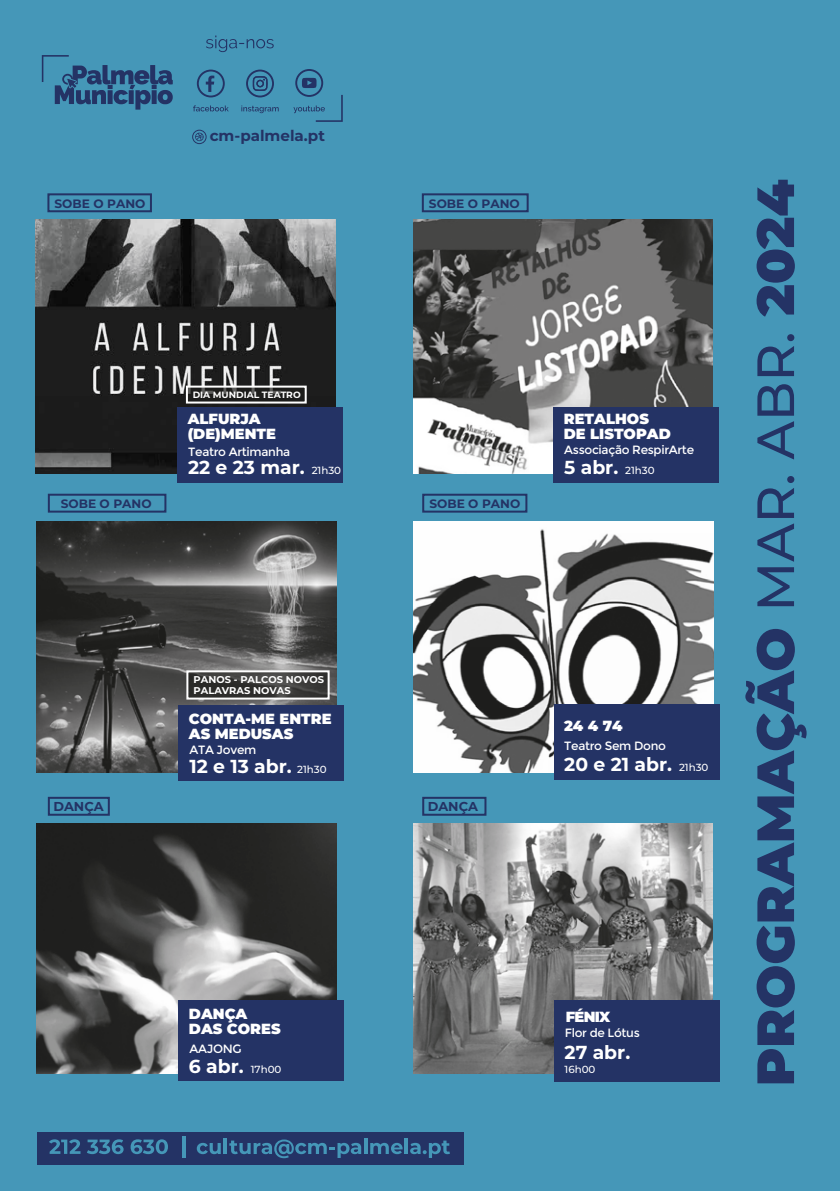
<style>
.page{position:relative;width:840px;height:1191px;background:#fff}
.page>*{position:absolute;margin:0;border:0;box-sizing:border-box;transform-origin:0 0}
.t1{font:900 52.2px "Montserrat";letter-spacing:-.005em;color:#243365}
.t2{font:700 18.8px "Montserrat";color:#fff}
.t3{font:700 15.2px "Montserrat";color:#243365}
.t4{font:900 14.6px/15.2px "Montserrat";color:#fff}
.t5{font:700 12.8px "Montserrat";color:#243365}
.t6{font:700 12.2px "Montserrat";color:#243365}
.t7{font:12px "Montserrat";letter-spacing:-.025em;color:#fff}
.t8{font:500 10.2px "Montserrat";color:#fff}
.t9{font:700 9.8px/10.2px "Montserrat";color:#fff}
.t10{font:700 9.2px "Montserrat";color:#fff}
.s1{font-weight:500;font-size:10.2px}
.s2{font-weight:500}
</style>
<div class="page">
<div style="left:0;top:0;width:839px;height:1191px;background:#4597b8"></div>
<svg style="left:192px;top:130px;width:14px;height:14px"></svg>
<svg style="left:206px;top:36px;width:67px;height:16px"></svg>
<svg style="left:197px;top:70px;width:28px;height:27px"></svg>
<svg style="left:246px;top:70px;width:28px;height:27px"></svg>
<svg style="left:42px;top:55px;width:131px;height:55px"></svg>
<svg style="left:193px;top:105px;width:35px;height:6px"></svg>
<svg style="left:241px;top:105px;width:37px;height:8px"></svg>
<svg style="left:293px;top:69px;width:49px;height:53px"></svg>
<div style="left:48px;top:494px;width:118px;height:18px;border:2px solid #243365"></div>
<div style="left:422px;top:494px;width:105px;height:18px;border:2px solid #243365"></div>
<img style="left:413px;top:522px;width:299px;height:250px">
<img style="left:36px;top:521px;width:300px;height:251px">
<div style="left:553px;top:704px;width:166px;height:76px;background:#243365"></div>
<div style="left:178px;top:705px;width:166px;height:76px;background:#243365"></div>
<img style="left:36px;top:824px;width:300px;height:249px">
<div style="left:48px;top:797px;width:62px;height:18px;border:2px solid #243365"></div>
<div style="left:178px;top:1000px;width:166px;height:80px;background:#243365"></div>
<div style="left:422px;top:797px;width:64px;height:18px;border:2px solid #243365"></div>
<img style="left:413px;top:824px;width:299px;height:249px">
<div style="left:553px;top:1000px;width:166px;height:81px;background:#243365"></div>
<div style="left:37px;top:1132px;width:426px;height:32px;background:#243365"></div>
<svg style="left:49px;top:1139px;width:31px;height:14px"></svg>
<svg style="left:87px;top:1139px;width:36px;height:15px"></svg>
<svg style="left:130px;top:1139px;width:38px;height:15px"></svg>
<svg style="left:197px;top:1142px;width:24px;height:12px"></svg>
<hr style="left:223px;top:1138px;width:4px;height:16px;background:#4597b8">
<svg style="left:229px;top:1139px;width:132px;height:19px"></svg>
<hr style="left:364px;top:1138px;width:3px;height:16px;background:#4597b8">
<svg style="left:370px;top:1142px;width:32px;height:12px"></svg>
<hr style="left:404px;top:1138px;width:3px;height:16px;background:#4597b8">
<svg style="left:410px;top:1140px;width:40px;height:18px"></svg>
<hr style="left:182px;top:1135px;width:3px;height:22px;background:#4597b8">
<svg style="left:189px;top:673px;width:137px;height:23px;background:#383836"></svg>
<div style="left:186px;top:670px;width:143px;height:29px;border:2px solid #fff"></div>
<img style="left:413px;top:219px;width:299px;height:255px">
<img style="left:36px;top:219px;width:299px;height:255px">
<div style="left:47px;top:193px;width:105px;height:19px;border:2px solid #243365"></div>
<div style="left:177px;top:407px;width:166px;height:75px;background:#243365"></div>
<div style="left:421px;top:193px;width:107px;height:19px;border:2px solid #243365"></div>
<div style="left:553px;top:407px;width:165px;height:75px;background:#243365"></div>
<div style="left:187px;top:386px;width:118px;height:16px;background:#1d1d1b"></div>
<div style="left:186px;top:385px;width:120px;height:18px;border:2px solid #fff"></div>
<p class="t6" style="left:55px;top:194px;width:92px">SOBE O PANO</p>
<p class="t3" style="left:209px;top:124px;width:117px">cm-palmela.pt</p>
<p class="t10" style="left:192px;top:388px;width:109px">DIA MUNDIAL TEATRO</p>
<p class="t4" style="left:188px;top:410px;width:90px">ALFURJA (DE)MENTE</p>
<p class="t2" style="left:188px;top:454px;width:154px">22 e 23 mar. <span class="s1">21h30</span></p>
<p class="t7" style="left:188px;top:444px;width:103px">Teatro Artimanha</p>
<p class="t6" style="left:428px;top:194px;width:92px">SOBE O PANO</p>
<p class="t6" style="left:61px;top:495px;width:92px">SOBE O PANO</p>
<p class="t6" style="left:429px;top:495px;width:92px">SOBE O PANO</p>
<p class="t9" style="left:193px;top:674px;width:132px">PANOS - PALCOS NOVOS<br>PALAVRAS NOVAS</p>
<p class="t5" style="left:53px;top:797px;width:52px">DANÇA</p>
<p class="t4" style="left:189px;top:710px;width:144px">CONTA-ME ENTRE<br>AS MEDUSAS</p>
<p class="t2" style="left:189px;top:752px;width:139px">12 e 13 abr. <span class="s1">21h30</span></p>
<p class="t7" style="left:189px;top:742px;width:68px">ATA Jovem</p>
<p class="t4" style="left:189px;top:1005px;width:93px">DANÇA<br>DAS CORES</p>
<p class="t2" style="left:189px;top:1053px;width:94px">6 abr. <span class="s1">17h00</span></p>
<p class="t7" style="left:189px;top:1041px;width:54px">AAJONG</p>
<p class="t5" style="left:427px;top:797px;width:52px">DANÇA</p>
<p class="t4" style="left:563px;top:410px;width:109px">RETALHOS<br>DE LISTOPAD</p>
<p class="t2" style="left:564px;top:454px;width:92px">5 abr. <span class="s1">21h30</span></p>
<p class="t7" style="left:564px;top:442px;width:131px">Associação RespirArte</p>
<p class="t4" style="left:563px;top:718px;width:60px">24 4 74</p>
<p class="t2" style="left:564px;top:751px;width:146px">20 e 21 abr. <span class="s1">21h30</span></p>
<p class="t7" style="left:564px;top:739px;width:103px">Teatro Sem Dono</p>
<p class="t4" style="left:565px;top:1008px;width:46px">FÉNIX</p>
<p class="t2" style="left:564px;top:1039px;width:67px">27 abr.</p>
<p class="t8" style="left:564px;top:1062px;width:32px">16h00</p>
<p class="t7" style="left:564px;top:1025px;width:77px">Flor de Lótus</p>
<h1 class="t1" style="left:735px;top:1086px;width:908px;rotate:-90deg">PROGRAMAÇÃO <span class="s2">MAR. ABR.</span> 2024</h1>
</div>
